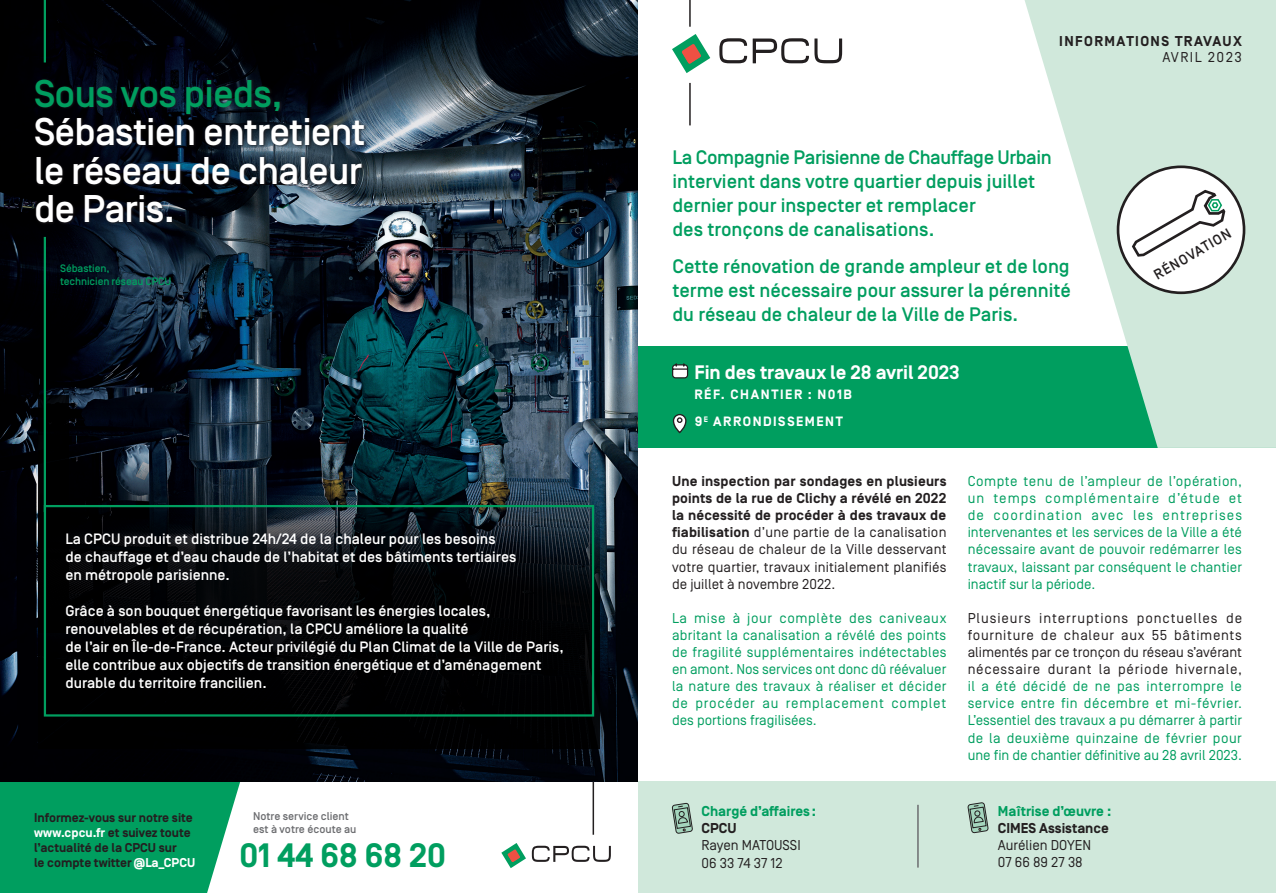
<style>
.page{position:relative;width:1276px;height:893px;background:#fff}
.page>*{position:absolute;margin:0;border:0;box-sizing:border-box;transform-origin:0 0}
.ACCROCHE{font:500 38.55px/38.5px "Simplon Norm";letter-spacing:-.02em;color:#fff;text-align:justify}
.ACCROCHE-2{font:500 38.55px "Simplon Norm";letter-spacing:-.02em;color:#009e5f}
.NUMÉRO_TÉL{font:700 33.75px "Simplon Norm";color:#009e5f}
.CHAPÔ{font:500 19.5px/24px "Simplon Norm";color:#009e5f}
.t1{font:700 19.5px "Simplon Norm";color:#fff}
.BODY{font:500 15px/18px "Simplon Norm";color:#fff}
.COURANT{font:14.25px/17.1px "Simplon Norm";color:#009e5f;text-align:justify}
.COURANT-2{font:14.25px/17.1px "Simplon Norm";color:#231f20;text-align:justify}
.COURANT-3{font:700 14.25px "Simplon Norm";color:#009e5f}
.COURANT-4{font:700 14.25px "Simplon Norm";color:#231f20}
.BLOC_DATE___ÉDITION{font:700 14.25px "Simplon Norm";letter-spacing:.1em;color:#231f20}
.ONGLET_THÉMA{font:500 14.25px "Simplon Norm";color:#231f20}
.BLOC_DATE___ÉDITION-2{font:14.25px "Simplon Norm";letter-spacing:.1em;color:#231f20}
.t2{font:700 13.5px "Simplon Norm";letter-spacing:.11em;color:#fff}
.Informez-vous{font:700 12.75px/15.3px "Simplon Norm";color:#231f20}
.Notre_service{font:500 11.25px/13.5px "Simplon Norm";color:#6c6d70}
.Légende_du_profil_en{font:500 10.8px/12.9px "Simplon Norm";letter-spacing:-.01em;color:#009e5f}
.s1{color:#fff}
.s2{font-weight:700}
.s3{color:#231f20}
</style>
<div class="page">
<div style="left:638px;top:782px;width:638px;height:111px;background:#d0e8db"></div>
<div style="left:638px;top:347px;width:638px;height:101px;background:#009e5f"></div>
<svg style="left:672px;top:363px;width:17px;height:16px"></svg>
<hr style="left:917px;top:805px;width:1px;height:63px;background:#6c6d70">
<svg style="left:1024px;top:0;width:252px;height:448px;fill:#d0e8db"></svg>
<svg style="left:671px;top:802px;width:22px;height:32px"></svg>
<svg style="left:967px;top:802px;width:22px;height:32px"></svg>
<svg style="left:719px;top:38px;width:123px;height:25px"></svg>
<svg style="left:672px;top:34px;width:38px;height:39px"></svg>
<hr style="left:689px;top:83px;width:2px;height:42px;background:#231f20">
<svg style="left:689px;top:0;width:1px;height:27px"></svg>
<div style="left:1118px;top:167px;width:126px;height:126px;background:#fff;border-radius:50%"></div>
<div style="left:1116px;top:165px;width:129px;height:129px;border:3px solid #231f20;border-radius:50%"></div>
<svg style="left:1130px;top:188px;width:96px;height:69px"></svg>
<div style="left:0;top:712px;width:638px;height:181px;background:#009e5f"></div>
<div style="left:207px;top:782px;width:431px;height:111px;background:#fff"></div>
<img style="left:0;top:0;width:638px;height:782px">
<svg style="left:39px;top:408px;width:561px;height:341px;background:#0a1117"></svg>
<div style="left:39px;top:395px;width:30px;height:238px;background:#000"></div>
<svg style="left:532px;top:846px;width:79px;height:16px"></svg>
<svg style="left:501px;top:843px;width:25px;height:25px"></svg>
<hr style="left:592px;top:782px;width:2px;height:53px;background:#231f20">
<div style="left:34px;top:78px;width:334px;height:148px;background:#231f20;opacity:.75"></div>
<hr style="left:44px;top:237px;width:2px;height:275px;background:#009e5f">
<div style="left:44px;top:505px;width:550px;height:212px;border:2px solid #009e5f"></div>
<hr style="left:44px;top:0;width:2px;height:62px;background:#009e5f">
<svg style="left:672px;top:414px;width:15px;height:20px"></svg>
<p class="ACCROCHE-2" style="left:34px;top:73px;width:250px">Sous vos pieds,</p>
<p class="ACCROCHE" style="left:34px;top:114px;width:333px">Sébastien entretient le réseau de chaleur de Paris.</p>
<p class="Légende_du_profil_en" style="left:60px;top:263px;width:113px">Sébastien,<br>technicien réseau CPCU</p>
<p class="BODY" style="left:65px;top:530px;width:452px">La CPCU produit et distribue 24h/24 de la chaleur pour les besoins<br>de chauffage et d’eau chaude de l’habitat et des bâtiments tertiaires en métropole parisienne.</p>
<p class="BODY" style="left:65px;top:602px;width:500px">Grâce à son bouquet énergétique favorisant les énergies locales, renouvelables et de récupération, la CPCU améliore la qualité<br>de l’air en Île-de-France. Acteur privilégié du Plan Climat de la Ville de Paris, elle contribue aux objectifs de transition énergétique et d’aménagement durable du territoire francilien.</p>
<p class="Informez-vous" style="left:34px;top:810px;width:163px">Informez-vous sur notre site <span class="s1">www.cpcu.fr</span> et suivez toute l’actualité de la CPCU sur<br>le compte twitter<span class="s1">@La_CPCU</span></p>
<p class="Notre_service" style="left:253px;top:809px;width:105px">Notre service client est à votre écoute au</p>
<p class="NUMÉRO_TÉL" style="left:239px;top:838px;width:208px">01 44 68 68 20</p>
<p class="BLOC_DATE___ÉDITION" style="left:1059px;top:33px;width:184px">INFORMATIONS TRAVAUX</p>
<p class="BLOC_DATE___ÉDITION-2" style="left:1162px;top:50px;width:81px">AVRIL 2023</p>
<p class="CHAPÔ" style="left:672px;top:147px;width:381px">La Compagnie Parisienne de Chauffage Urbain intervient dans votre quartier depuis juillet dernier pour inspecter et remplacer<br>des tronçons de canalisations.</p>
<p class="CHAPÔ" style="left:672px;top:255px;width:400px;text-align:justify">Cette rénovation de grande ampleur et de long terme est nécessaire pour assurer la pérennité du réseau de chaleur de la Ville de Paris.</p>
<p class="t1" style="left:694px;top:361px;width:267px">Fin des travaux le 28 avril 2023</p>
<p class="t2" style="left:694px;top:387px;width:159px">RÉF. CHANTIER : N01B</p>
<p class="t2" style="left:694px;top:414px;width:150px">9<sup>E</sup> ARRONDISSEMENT</p>
<p class="ONGLET_THÉMA" style="left:1151px;top:269px;width:88px;rotate:-30deg">RÉNOVATION</p>
<p class="COURANT-2" style="left:672px;top:473px;width:276px"><span class="s2">Une inspection par sondages en plusieurs points de la rue de Clichy a révélé en 2022 la nécessité de procéder à des travaux de fiabilisation</span> d’une partie de la canalisation du réseau de chaleur de la Ville desservant votre quartier, travaux initialement planifiés de juillet à novembre 2022.</p>
<p class="COURANT" style="left:672px;top:610px;width:276px">La mise à jour complète des caniveaux abritant la canalisation a révélé des points de fragilité supplémentaires indétectables en amont. Nos services ont donc dû réévaluer la nature des travaux à réaliser et décider de procéder au remplacement complet des portions fragilisées.</p>
<p class="COURANT-3" style="left:701px;top:804px;width:116px">Chargé d’affaires :</p>
<p class="COURANT-4" style="left:701px;top:821px;width:37px">CPCU</p>
<p class="COURANT-2" style="left:701px;top:837px;width:101px">Rayen MATOUSSI</p>
<p class="COURANT-2" style="left:701px;top:854px;width:83px">06 33 74 37 12</p>
<p class="COURANT" style="left:967px;top:473px;width:276px">Compte tenu de l’ampleur de l’opération, un temps complémentaire d’étude et de coordination avec les entreprises intervenantes et les services de la Ville a été nécessaire avant de pouvoir redémarrer les travaux, laissant par conséquent le chantier inactif sur la période.</p>
<p class="COURANT" style="left:967px;top:610px;width:276px"><span class="s3">Plusieurs interruptions ponctuelles de fourniture de chaleur aux 55 bâtiments alimentés par ce tronçon du réseau s’avérant nécessaire durant la période hivernale, </span>il a été décidé de ne pas interrompre le service entre fin décembre et mi-février.<br>L’essentiel des travaux a pu démarrer à partir de la deuxième quinzaine de février pour une fin de chantier définitive au 28 avril 2023.</p>
<p class="COURANT-3" style="left:998px;top:803px;width:115px">Maîtrise d’œuvre :</p>
<p class="COURANT-4" style="left:998px;top:820px;width:113px">CIMES Assistance</p>
<p class="COURANT-2" style="left:998px;top:837px;width:95px">Aurélien DOYEN</p>
<p class="COURANT-2" style="left:998px;top:854px;width:86px">07 66 89 27 38</p>
</div>
